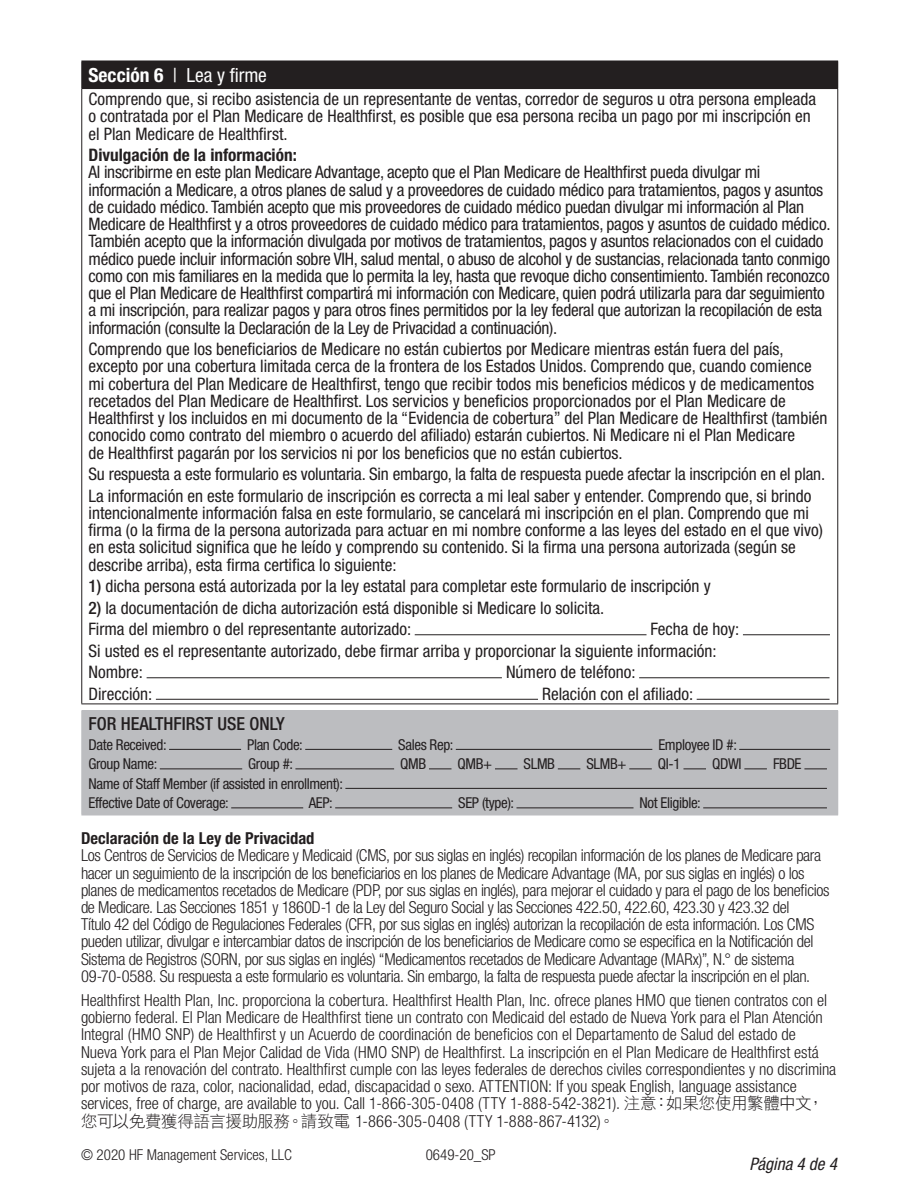
<style>
.page{position:relative;width:918px;height:1188px;background:#fff}
.page>*{position:absolute;margin:0;border:0;box-sizing:border-box;transform-origin:0 0}
.t1{font:condensed 19.5px "Helvetica Neue LT Std";letter-spacing:-.005em;color:#fff}
.t2{font:500 condensed 18px "Helvetica Neue LT Std";color:#231f20}
.t3{font:condensed 17.25px/17.2px "Helvetica Neue LT Std";color:#231f20}
.t4{font:700 condensed 17.25px "Helvetica Neue LT Std";color:#231f20}
.t5{font:italic condensed 17.25px "Helvetica Neue LT Std";color:#231f20}
.t6{font:300 condensed 16.5px/17.2px "Helvetica Neue LT Std";letter-spacing:-.015em;color:#231f20}
.t7{font:700 condensed 16.5px "Helvetica Neue LT Std";color:#231f20}
.t8{font:condensed 15px/19.5px "Helvetica Neue LT Std";letter-spacing:-.025em;color:#231f20}
.t9{font:300 condensed 15px "Helvetica Neue LT Std";color:#231f20}
.s1{font-weight:700}
.s2{font-weight:500}
.s3{font-family:"DF Hei Std W3";font-weight:400;font-stretch:normal}
</style>
<div class="page">
<div style="left:82px;top:61px;width:756px;height:28px;background:#231f20"></div>
<svg style="left:81px;top:61px;width:1px;height:27px"></svg>
<hr style="left:81px;top:88px;width:757px;height:1px;background:#231f20">
<hr style="left:81px;top:89px;width:1px;height:615px;background:#231f20">
<hr style="left:837px;top:89px;width:1px;height:615px;background:#231f20">
<hr style="left:81px;top:704px;width:757px;height:1px;background:#231f20">
<hr style="left:415px;top:634px;width:232px;height:1px;background:#231f20">
<hr style="left:743px;top:634px;width:87px;height:1px;background:#231f20">
<hr style="left:147px;top:677px;width:355px;height:1px;background:#231f20">
<hr style="left:639px;top:677px;width:191px;height:1px;background:#231f20">
<hr style="left:156px;top:699px;width:382px;height:1px;background:#231f20">
<hr style="left:697px;top:699px;width:133px;height:1px;background:#231f20">
<div style="left:82px;top:711px;width:756px;height:104px;background:#bcbdc0"></div>
<hr style="left:81px;top:710px;width:757px;height:1px;background:#bcbdc0">
<hr style="left:81px;top:711px;width:1px;height:104px;background:#bcbdc0">
<hr style="left:81px;top:815px;width:757px;height:1px;background:#bcbdc0">
<hr style="left:169px;top:749px;width:72px;height:1px;background:#231f20">
<hr style="left:305px;top:749px;width:87px;height:1px;background:#231f20">
<hr style="left:456px;top:749px;width:196px;height:1px;background:#231f20">
<hr style="left:739px;top:749px;width:91px;height:1px;background:#231f20">
<hr style="left:160px;top:769px;width:82px;height:1px;background:#231f20">
<hr style="left:295px;top:769px;width:99px;height:1px;background:#231f20">
<svg style="left:429px;top:769px;width:23px;height:1px"></svg>
<svg style="left:495px;top:769px;width:23px;height:1px"></svg>
<svg style="left:558px;top:769px;width:22px;height:1px"></svg>
<svg style="left:629px;top:769px;width:23px;height:1px"></svg>
<svg style="left:683px;top:769px;width:23px;height:1px"></svg>
<svg style="left:744px;top:769px;width:23px;height:1px"></svg>
<svg style="left:804px;top:769px;width:23px;height:1px"></svg>
<hr style="left:345px;top:788px;width:482px;height:1px;background:#231f20">
<hr style="left:231px;top:808px;width:72px;height:1px;background:#231f20">
<hr style="left:335px;top:808px;width:117px;height:1px;background:#231f20">
<hr style="left:516px;top:808px;width:118px;height:1px;background:#231f20">
<hr style="left:703px;top:808px;width:124px;height:1px;background:#231f20">
<h2 class="t1" style="left:89px;top:64px;width:180px"><span class="s1">Sección 6</span> | Lea y firme</h2>
<p class="t3" style="left:89px;top:90px;width:729px">Comprendo que, si recibo asistencia de un representante de ventas, corredor de seguros u otra persona empleada o contratada por el Plan Medicare de Healthfirst, es posible que esa persona reciba un pago por mi inscripción en el Plan Medicare de Healthfirst.</p>
<h3 class="t4" style="left:89px;top:145px;width:210px">Divulgación de la información:</h3>
<p class="t3" style="left:89px;top:164px;width:744px">Al inscribirme en este plan Medicare Advantage, acepto que el Plan Medicare de Healthfirst pueda divulgar mi información a Medicare, a otros planes de salud y a proveedores de cuidado médico para tratamientos, pagos y asuntos de cuidado médico. También acepto que mis proveedores de cuidado médico puedan divulgar mi información al Plan Medicare de Healthfirst y a otros proveedores de cuidado médico para tratamientos, pagos y asuntos de cuidado médico.<br>También acepto que la información divulgada por motivos de tratamientos, pagos y asuntos relacionados con el cuidado médico puede incluir información sobre VIH, salud mental, o abuso de alcohol y de sustancias, relacionada tanto conmigo como con mis familiares en la medida que lo permita la ley, hasta que revoque dicho consentimiento. También reconozco que el Plan Medicare de Healthfirst compartirá mi información con Medicare, quien podrá utilizarla para dar seguimiento a mi inscripción, para realizar pagos y para otros fines permitidos por la ley federal que autorizan la recopilación de esta información (consulte la Declaración de la Ley de Privacidad a continuación).</p>
<p class="t3" style="left:89px;top:340px;width:741px">Comprendo que los beneficiarios de Medicare no están cubiertos por Medicare mientras están fuera del país, excepto por una cobertura limitada cerca de la frontera de los Estados Unidos. Comprendo que, cuando comience mi cobertura del Plan Medicare de Healthfirst, tengo que recibir todos mis beneficios médicos y de medicamentos recetados del Plan Medicare de Healthfirst. Los servicios y beneficios proporcionados por el Plan Medicare de Healthfirst y los incluidos en mi documento de la “Evidencia de cobertura” del Plan Medicare de Healthfirst (también conocido como contrato del miembro o acuerdo del afiliado) estarán cubiertos. Ni Medicare ni el Plan Medicare<br>de Healthfirst pagarán por los servicios ni por los beneficios que no están cubiertos.</p>
<p class="t3" style="left:89px;top:463px;width:738px;line-height:21.5px">Su respuesta a este formulario es voluntaria. Sin embargo, la falta de respuesta puede afectar la inscripción en el plan.<br>La información en este formulario de inscripción es correcta a mi leal saber y entender. Comprendo que, si brindo</p>
<p class="t3" style="left:89px;top:504px;width:736px">intencionalmente información falsa en este formulario, se cancelará mi inscripción en el plan. Comprendo que mi firma (o la firma de la persona autorizada para actuar en mi nombre conforme a las leyes del estado en el que vivo) en esta solicitud significa que he leído y comprendo su contenido. Si la firma una persona autorizada (según se describe arriba), esta firma certifica lo siguiente:</p>
<p class="t3" style="left:89px;top:577px;width:624px"><span class="s2">1)</span> dicha persona está autorizada por la ley estatal para completar este formulario de inscripción y</p>
<p class="t3" style="left:89px;top:597px;width:517px;line-height:21.5px"><span class="s2">2)</span> la documentación de dicha autorización está disponible si Medicare lo solicita.<br>Firma del miembro o del representante autorizado:</p>
<p class="t3" style="left:651px;top:620px;width:90px">Fecha de hoy:</p>
<h3 class="t3" style="left:89px;top:642px;width:630px">Si usted es el representante autorizado, debe firmar arriba y proporcionar la siguiente información:</h3>
<p class="t3" style="left:89px;top:663px;width:56px">Nombre:</p>
<p class="t3" style="left:506px;top:663px;width:131px">Número de teléfono:</p>
<p class="t3" style="left:89px;top:685px;width:65px">Dirección:</p>
<p class="t3" style="left:542px;top:685px;width:153px">Relación con el afiliado:</p>
<p class="t8" style="left:89px;top:735px;width:80px">Date Received:</p>
<p class="t8" style="left:247px;top:735px;width:57px">Plan Code:</p>
<p class="t8" style="left:398px;top:735px;width:57px">Sales Rep:</p>
<p class="t8" style="left:658px;top:735px;width:80px">Employee ID #:</p>
<p class="t8" style="left:89px;top:754px;width:70px">Group Name:</p>
<p class="t8" style="left:248px;top:754px;width:46px">Group #:</p>
<p class="t8" style="left:400px;top:754px;width:27px">QMB</p>
<p class="t8" style="left:458px;top:754px;width:36px">QMB+</p>
<p class="t8" style="left:524px;top:754px;width:33px">SLMB</p>
<p class="t8" style="left:586px;top:754px;width:42px">SLMB+</p>
<p class="t8" style="left:658px;top:754px;width:24px">QI-1</p>
<p class="t8" style="left:712px;top:754px;width:31px">QDWI</p>
<p class="t8" style="left:773px;top:754px;width:30px">FBDE</p>
<p class="t8" style="left:89px;top:774px;width:256px">Name of Staff Member (if assisted in enrollment):<br>Effective Date of Coverage:</p>
<h2 class="t2" style="left:89px;top:713px;width:198px">FOR HEALTHFIRST USE ONLY</h2>
<p class="t8" style="left:309px;top:793px;width:26px">AEP:</p>
<p class="t8" style="left:458px;top:793px;width:57px">SEP (type):</p>
<p class="t8" style="left:640px;top:793px;width:63px">Not Eligible:</p>
<h1 class="t7" style="left:81px;top:828px;width:235px">Declaración de la Ley de Privacidad</h1>
<p class="t6" style="left:81px;top:847px;width:750px">Los Centros de Servicios de Medicare y Medicaid (CMS, por sus siglas en inglés) recopilan información de los planes de Medicare para hacer un seguimiento de la inscripción de los beneficiarios en los planes de Medicare Advantage (MA, por sus siglas en inglés) o los planes de medicamentos recetados de Medicare (PDP, por sus siglas en inglés), para mejorar el cuidado y para el pago de los beneficios de Medicare. Las Secciones 1851 y 1860D-1 de la Ley del Seguro Social y las Secciones 422.50, 422.60, 423.30 y 423.32 del<br>Título 42 del Código de Regulaciones Federales (CFR, por sus siglas en inglés) autorizan la recopilación de esta información. Los CMS pueden utilizar, divulgar e intercambiar datos de inscripción de los beneficiarios de Medicare como se especifica en la Notificación del Sistema de Registros (SORN, por sus siglas en inglés) “Medicamentos recetados de Medicare Advantage (MARx)”, N.° de sistema 09-70-0588. Su respuesta a este formulario es voluntaria. Sin embargo, la falta de respuesta puede afectar la inscripción en el plan.</p>
<p class="t6" style="left:81px;top:991px;width:757px">Healthfirst Health Plan, Inc. proporciona la cobertura. Healthfirst Health Plan, Inc. ofrece planes HMO que tienen contratos con el gobierno federal. El Plan Medicare de Healthfirst tiene un contrato con Medicaid del estado de Nueva York para el Plan Atención Integral (HMO SNP) de Healthfirst y un Acuerdo de coordinación de beneficios con el Departamento de Salud del estado de<br>Nueva York para el Plan Mejor Calidad de Vida (HMO SNP) de Healthfirst. La inscripción en el Plan Medicare de Healthfirst está sujeta a la renovación del contrato. Healthfirst cumple con las leyes federales de derechos civiles correspondientes y no discrimina por motivos de raza, color, nacionalidad, edad, discapacidad o sexo. ATTENTION: If you speak English, language assistance services, free of charge, are available to you. Call 1-866-305-0408 (TTY 1-888-542-3821). <span class="s3">注意：如果您使用繁體中文，您可以免費獲得語言援助服務。請致電</span> 1-866-305-0408 (TTY 1-888-867-4132)<span class="s3">。</span></p>
<p class="t9" style="left:81px;top:1146px;width:212px">© 2020 HF Management Services, LLC</p>
<p class="t9" style="left:426px;top:1146px;width:72px">0649-20_SP</p>
<p class="t5" style="left:749px;top:1154px;width:89px">Página 4 de 4</p>
</div>
